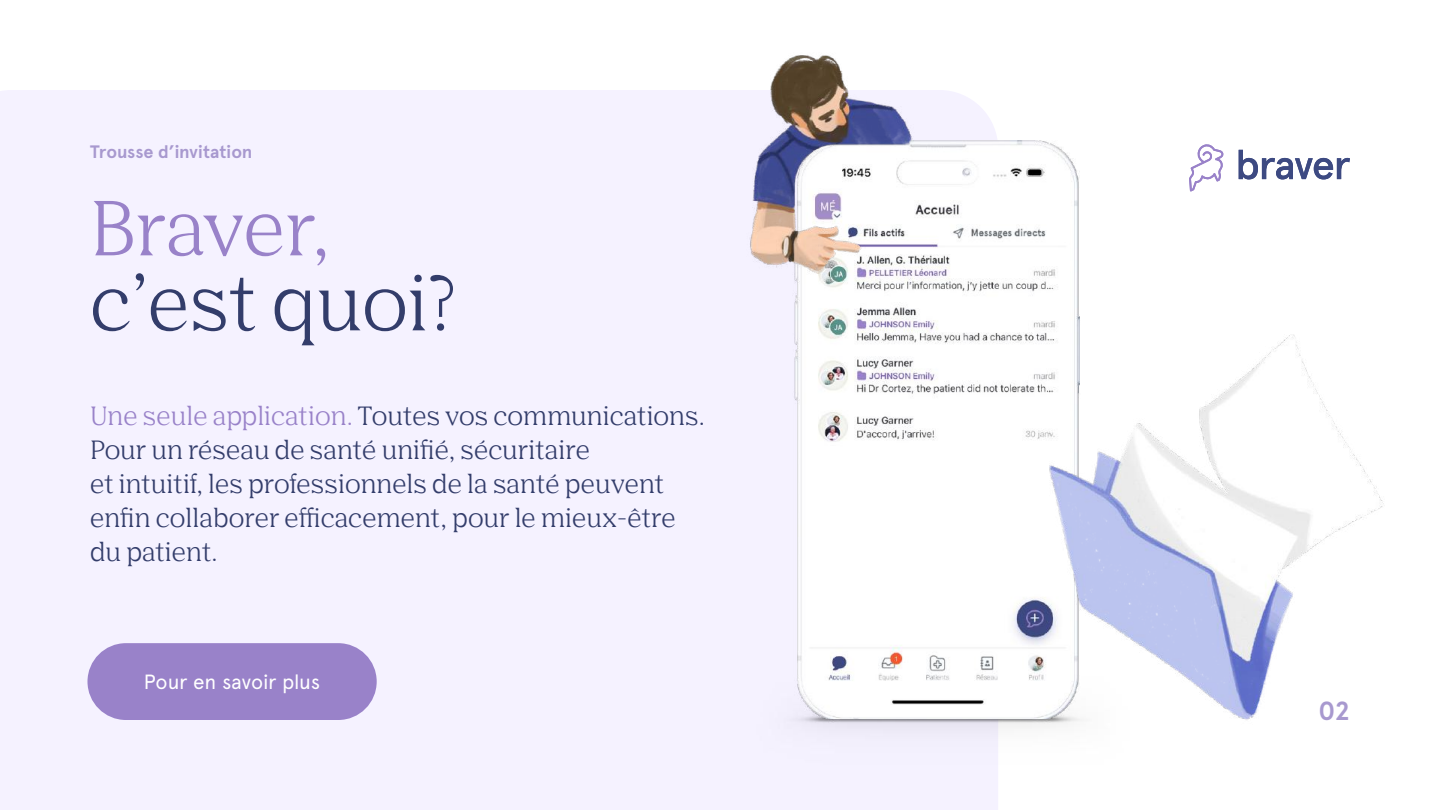
<style>
.page{position:relative;width:1440px;height:810px;background:#fff}
.page>*{position:absolute;margin:0;border:0;box-sizing:border-box;transform-origin:0 0}
.t1{font:75px "Nib Pro";color:#333d6b}
.t2{font:75px "Nib Pro";color:#9982c9}
.t3{font:700 26.25px "Apercu";color:#a899cf}
.t4{font:25.65px/34.2px "Nib Pro";color:#333d6b}
.t5{font:20.55px "Apercu";letter-spacing:-.01em;color:#fff}
.t6{font:700 18px "Apercu";color:#a899cf}
.s1{color:#9982c9}
</style>
<div class="page">
<div style="left:0;top:90px;width:998px;height:720px;background:#f5f2ff"></div>
<img style="left:756px;top:286px;width:245px;height:480px">
<img style="left:794px;top:141px;width:286px;height:578px">
<div style="left:87px;top:643px;width:290px;height:77px;background:#9982c9;border-radius:38px"></div>
<img style="left:1001px;top:286px;width:383px;height:442px">
<img style="left:723px;top:55px;width:250px;height:231px">
<svg style="left:1189px;top:144px;width:35px;height:47px"></svg>
<svg style="left:1239px;top:150px;width:111px;height:29px"></svg>
<p class="t6" style="left:90px;top:141px;width:164px">Trousse d’invitation</p>
<h1 class="t2" style="left:90px;top:177px;width:242px">Braver,</h1>
<h1 class="t1" style="left:90px;top:252px;width:367px">c’est quoi?</h1>
<p class="t4" style="left:90px;top:398px;width:616px"><span class="s1">Une seule application.</span> Toutes vos communications.<br>Pour un réseau de santé unifié, sécuritaire<br>et intuitif, les professionnels de la santé peuvent enfin collaborer efficacement, pour le mieux-être du patient.</p>
<p class="t5" style="left:144px;top:669px;width:178px">Pour en savoir plus</p>
<p class="t3" style="left:1318px;top:695px;width:33px">02</p>
</div>
